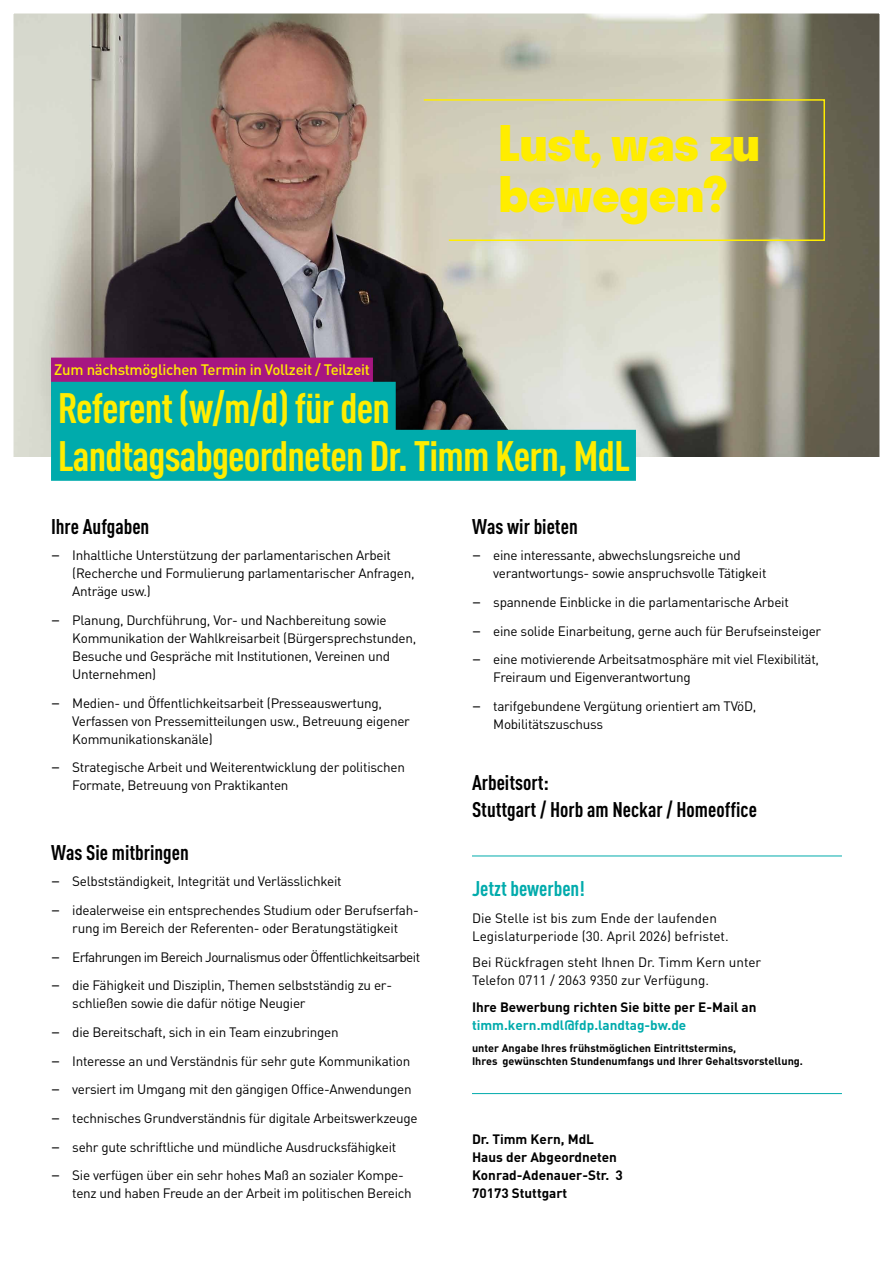
<style>
.page{position:relative;width:893px;height:1263px;background:#fff}
.page>*{position:absolute;margin:0;border:0;box-sizing:border-box;transform-origin:0 0}
.t1{font:800 48px/51px "Stratos";color:#ffed00}
.t2{font:700 42px/48px "DIN Cond";letter-spacing:-.02em;color:#ffed00}
.t3{font:700 21px/27px "DIN Cond";color:#000}
.t4{font:700 21px "DIN Cond";color:#00abac}
.t5{font:500 15px "DINOT";letter-spacing:-.02em;color:#ffed00}
.t6{font:13.5px/28.7px "DINOT";letter-spacing:-.02em;color:#000}
.t7{font:13.5px/18px "DINOT";color:#000}
.t8{font:700 13.5px/18px "DIN";color:#000}
.t9{font:700 13.5px "DIN";color:#00abac}
.t10{font:700 10.8px/13.5px "DIN";color:#000}
.s1{font-family:"Avenir LT"}
</style>
<div class="page">
<img style="left:15px;top:15px;width:863px;height:441px">
<div style="left:51px;top:358px;width:322px;height:39px;background:#a71681"></div>
<div style="left:51px;top:382px;width:345px;height:51px;background:#00abac"></div>
<div style="left:51px;top:430px;width:585px;height:51px;background:#00abac"></div>
<hr style="left:472px;top:855px;width:370px;height:1px;background:#00abac">
<hr style="left:472px;top:1093px;width:370px;height:1px;background:#00abac">
<svg style="left:422px;top:98px;width:404px;height:144px;background:#c7c3ab"></svg>
<h1 class="t1" style="left:499px;top:116px;width:263px">Lust, was zu bewegen?</h1>
<p class="t5" style="left:54px;top:360px;width:317px">Zum nächstmöglichen Termin in Vollzeit / Teilzeit</p>
<h2 class="t2" style="left:58px;top:383px;width:574px">Referent (w/m/d) für den<br>Landtagsabgeordneten Dr. Timm Kern, MdL</h2>
<h3 class="t3" style="left:51px;top:512px;width:100px">Ihre Aufgaben</h3>
<p class="t6" style="left:72px;top:546px;width:344px;line-height:18px;text-indent:-21px"><span class="s1">−</span> Inhaltliche Unterstützung der parlamentarischen Arbeit (Recherche und Formulierung parlamentarischer Anfragen,<br>Anträge usw.)</p>
<p class="t6" style="left:72px;top:611px;width:345px;line-height:18px;text-indent:-21px"><span class="s1">−</span> Planung, Durchführung, Vor- und Nachbereitung sowie Kommunikation der Wahlkreisarbeit (Bürgersprechstunden, Besuche und Gespräche mit Institutionen, Vereinen und Unternehmen)</p>
<p class="t6" style="left:72px;top:693px;width:339px;line-height:18px;text-indent:-21px"><span class="s1">−</span> Medien- und Öffentlichkeitsarbeit (Presseauswertung,<br>Verfassen von Pressemitteilungen usw., Betreuung eigener<br>Kommunikationskanäle)</p>
<p class="t6" style="left:72px;top:758px;width:334px;line-height:18px;text-indent:-21px"><span class="s1">−</span> Strategische Arbeit und Weiterentwicklung der politischen<br>Formate, Betreuung von Praktikanten</p>
<h3 class="t3" style="left:51px;top:838px;width:139px">Was Sie mitbringen</h3>
<p class="t6" style="left:51px;top:867px;width:369px"><span class="s1">−</span> Selbstständigkeit, Integrität und Verlässlichkeit<br><span class="s1">−</span> idealerweise ein entsprechendes Studium oder Berufserfah-</p>
<p class="t6" style="left:51px;top:913px;width:371px;text-indent:21px">rung im Bereich der Referenten- oder Beratungstätigkeit<br><span class="s1">−</span> Erfahrungen im Bereich Journalismus oder Öffentlichkeitsarbeit <span class="s1">−</span> die Fähigkeit und Disziplin, Themen selbstständig zu er-</p>
<p class="t6" style="left:51px;top:988px;width:368px;text-indent:21px">schließen sowie die dafür nötige Neugier<br><span class="s1">−</span> die Bereitschaft, sich in ein Team einzubringen<br><span class="s1">−</span> Interesse an und Verständnis für sehr gute Kommunikation <span class="s1">−</span> versiert im Umgang mit den gängigen Office-Anwendungen <span class="s1">−</span> technisches Grundverständnis für digitale Arbeitswerkzeuge <span class="s1">−</span> sehr gute schriftliche und mündliche Ausdrucksfähigkeit<br><span class="s1">−</span> Sie verfügen über ein sehr hohes Maß an sozialer Kompe-</p>
<p class="t6" style="left:72px;top:1178px;width:341px">tenz und haben Freude an der Arbeit im politischen Bereich</p>
<h3 class="t3" style="left:472px;top:512px;width:107px">Was wir bieten</h3>
<p class="t6" style="left:493px;top:546px;width:275px;line-height:18px;text-indent:-21px"><span class="s1">−</span> eine interessante, abwechslungsreiche und verantwortungs- sowie anspruchsvolle Tätigkeit</p>
<p class="t6" style="left:472px;top:587px;width:351px"><span class="s1">−</span> spannende Einblicke in die parlamentarische Arbeit<br><span class="s1">−</span> eine solide Einarbeitung, gerne auch für Berufseinsteiger <span class="s1">−</span> eine motivierende Arbeitsatmosphäre mit viel Flexibilität,</p>
<p class="t6" style="left:472px;top:663px;width:286px;text-indent:21px">Freiraum und Eigenverantwortung<br><span class="s1">−</span> tarifgebundene Vergütung orientiert am TVöD,</p>
<p class="t6" style="left:493px;top:709px;width:111px">Mobilitätszuschuss</p>
<h3 class="t3" style="left:472px;top:768px;width:286px">Arbeitsort:<br>Stuttgart / Horb am Neckar / Homeoffice</h3>
<h3 class="t4" style="left:472px;top:876px;width:114px">Jetzt bewerben!</h3>
<p class="t7" style="left:472px;top:908px;width:258px">Die Stelle ist bis zum Ende der laufenden<br>Legislaturperiode (30. April 2026) befristet.</p>
<p class="t7" style="left:472px;top:953px;width:291px">Bei Rückfragen steht Ihnen Dr. Timm Kern unter<br>Telefon 0711 / 2063 9350 zur Verfügung.</p>
<p class="t8" style="left:472px;top:997px;width:286px">Ihre Bewerbung richten Sie bitte per E-Mail an</p>
<p class="t9" style="left:472px;top:1016px;width:216px">timm.kern.mdl@fdp.landtag-bw.de</p>
<p class="t10" style="left:472px;top:1041px;width:333px">unter Angabe Ihres frühstmöglichen Eintrittstermins,<br>Ihres gewünschten Stundenumfangs und Ihrer Gehaltsvorstellung.</p>
<p class="t8" style="left:472px;top:1130px;width:152px">Dr. Timm Kern, MdL<br>Haus der Abgeordneten<br>Konrad-Adenauer-Str. 3<br>70173 Stuttgart</p>
</div>
